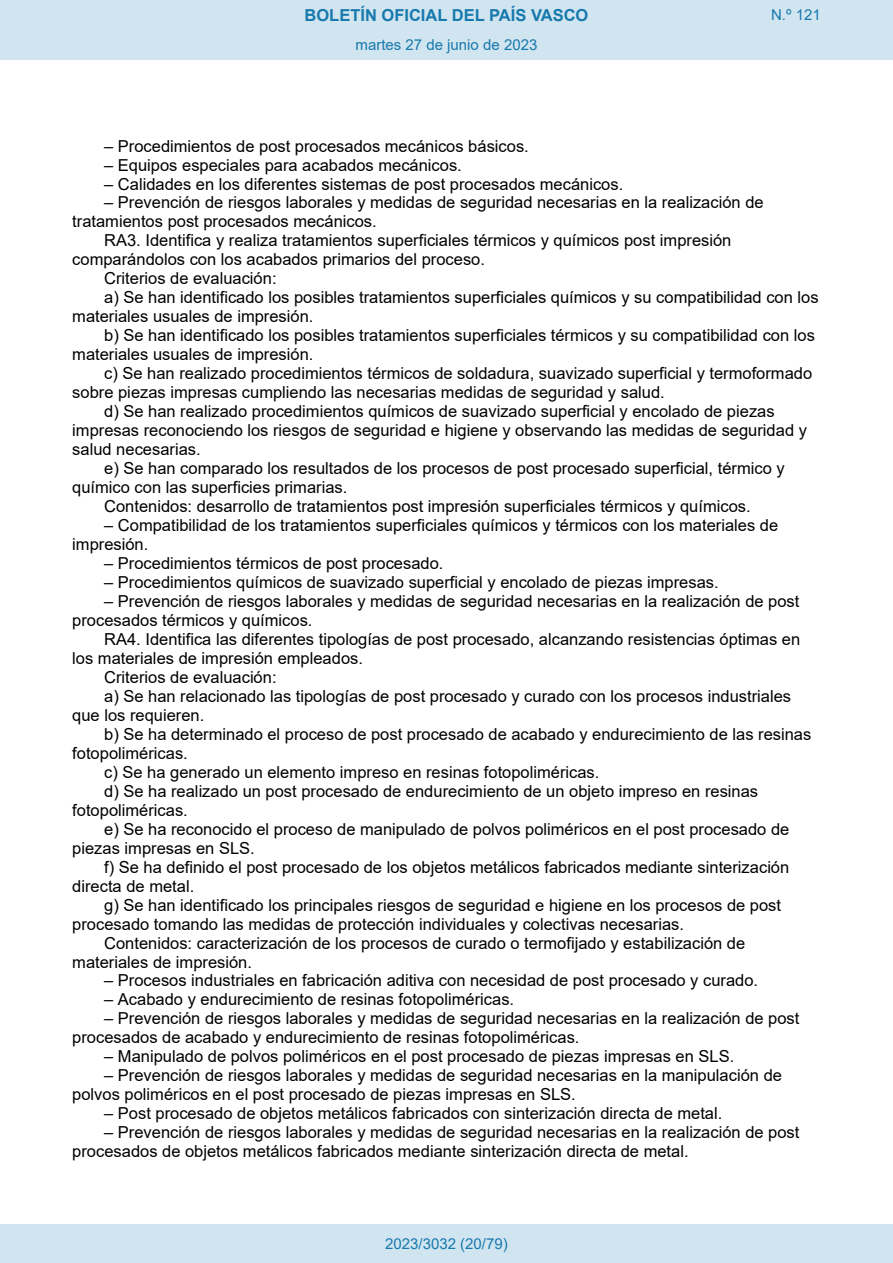
<style>
.page{position:relative;width:893px;height:1263px;background:#fff}
.page>*{position:absolute;margin:0;border:0;box-sizing:border-box;transform-origin:0 0}
.t1{font:16.5px/18.9px "Arial";color:#000}
.t2{font:700 16.5px "Arial";color:#1879ad}
.Paginacion_Centro{font:15px "Arial";color:#1879ad}
</style>
<div class="page">
<div style="left:0;top:0;width:893px;height:60px;background:#d0e5f0"></div>
<div style="left:0;top:1225px;width:893px;height:38px;background:#d0e5f0"></div>
<p class="t2" style="left:305px;top:3px;width:285px">BOLETÍN OFICIAL DEL PAÍS VASCO</p>
<p class="Paginacion_Centro" style="left:771px;top:5px;width:51px">N.º 121</p>
<p class="Paginacion_Centro" style="left:356px;top:35px;width:183px">martes 27 de junio de 2023</p>
<p class="t1" style="left:104px;top:136px;width:426px">– Procedimientos de post procesados mecánicos básicos.</p>
<p class="t1" style="left:104px;top:155px;width:359px">– Equipos especiales para acabados mecánicos.</p>
<p class="t1" style="left:104px;top:174px;width:521px">– Calidades en los diferentes sistemas de post procesados mecánicos.</p>
<p class="t1" style="left:104px;top:193px;width:661px">– Prevención de riesgos laborales y medidas de seguridad necesarias en la realización de</p>
<p class="t1" style="left:72px;top:212px;width:306px">tratamientos post procesados mecánicos.</p>
<p class="t1" style="left:104px;top:231px;width:629px">RA3. Identifica y realiza tratamientos superficiales térmicos y químicos post impresión</p>
<p class="t1" style="left:72px;top:250px;width:414px">comparándolos con los acabados primarios del proceso.</p>
<p class="t1" style="left:104px;top:269px;width:174px">Criterios de evaluación:</p>
<p class="t1" style="left:104px;top:288px;width:716px">a) Se han identificado los posibles tratamientos superficiales químicos y su compatibilidad con los</p>
<p class="t1" style="left:72px;top:307px;width:243px">materiales usuales de impresión.</p>
<p class="t1" style="left:104px;top:326px;width:712px">b) Se han identificado los posibles tratamientos superficiales térmicos y su compatibilidad con los</p>
<p class="t1" style="left:72px;top:345px;width:243px">materiales usuales de impresión.</p>
<p class="t1" style="left:104px;top:364px;width:709px">c) Se han realizado procedimientos térmicos de soldadura, suavizado superficial y termoformado</p>
<p class="t1" style="left:72px;top:383px;width:594px">sobre piezas impresas cumpliendo las necesarias medidas de seguridad y salud.</p>
<p class="t1" style="left:104px;top:402px;width:672px">d) Se han realizado procedimientos químicos de suavizado superficial y encolado de piezas</p>
<p class="t1" style="left:72px;top:421px;width:736px">impresas reconociendo los riesgos de seguridad e higiene y observando las medidas de seguridad y</p>
<p class="t1" style="left:72px;top:440px;width:130px">salud necesarias.</p>
<p class="t1" style="left:104px;top:459px;width:682px">e) Se han comparado los resultados de los procesos de post procesado superficial, térmico y</p>
<p class="t1" style="left:72px;top:478px;width:277px">químico con las superficies primarias.</p>
<p class="t1" style="left:104px;top:497px;width:648px">Contenidos: desarrollo de tratamientos post impresión superficiales térmicos y químicos.</p>
<p class="t1" style="left:72px;top:516px;width:707px;text-indent:32px">– Compatibilidad de los tratamientos superficiales químicos y térmicos con los materiales de impresión.</p>
<p class="t1" style="left:104px;top:554px;width:341px">– Procedimientos térmicos de post procesado.</p>
<p class="t1" style="left:104px;top:573px;width:616px">– Procedimientos químicos de suavizado superficial y encolado de piezas impresas.</p>
<p class="t1" style="left:104px;top:592px;width:697px">– Prevención de riesgos laborales y medidas de seguridad necesarias en la realización de post</p>
<p class="t1" style="left:72px;top:611px;width:242px">procesados térmicos y químicos.</p>
<p class="t1" style="left:104px;top:629px;width:698px">RA4. Identifica las diferentes tipologías de post procesado, alcanzando resistencias óptimas en</p>
<p class="t1" style="left:72px;top:648px;width:292px">los materiales de impresión empleados.</p>
<p class="t1" style="left:104px;top:667px;width:174px">Criterios de evaluación:</p>
<p class="t1" style="left:104px;top:686px;width:688px">a) Se han relacionado las tipologías de post procesado y curado con los procesos industriales</p>
<p class="t1" style="left:72px;top:705px;width:134px">que los requieren.</p>
<p class="t1" style="left:104px;top:724px;width:709px">b) Se ha determinado el proceso de post procesado de acabado y endurecimiento de las resinas</p>
<p class="t1" style="left:72px;top:743px;width:117px">fotopoliméricas.</p>
<p class="t1" style="left:104px;top:762px;width:497px">c) Se ha generado un elemento impreso en resinas fotopoliméricas.</p>
<p class="t1" style="left:104px;top:781px;width:655px">d) Se ha realizado un post procesado de endurecimiento de un objeto impreso en resinas</p>
<p class="t1" style="left:72px;top:800px;width:117px">fotopoliméricas.</p>
<p class="t1" style="left:104px;top:819px;width:687px">e) Se ha reconocido el proceso de manipulado de polvos poliméricos en el post procesado de</p>
<p class="t1" style="left:72px;top:838px;width:184px">piezas impresas en SLS.</p>
<p class="t1" style="left:104px;top:857px;width:687px">f) Se ha definido el post procesado de los objetos metálicos fabricados mediante sinterización</p>
<p class="t1" style="left:72px;top:876px;width:123px">directa de metal.</p>
<p class="t1" style="left:104px;top:895px;width:678px">g) Se han identificado los principales riesgos de seguridad e higiene en los procesos de post</p>
<p class="t1" style="left:72px;top:914px;width:613px">procesado tomando las medidas de protección individuales y colectivas necesarias.</p>
<p class="t1" style="left:104px;top:933px;width:643px">Contenidos: caracterización de los procesos de curado o termofijado y estabilización de</p>
<p class="t1" style="left:72px;top:952px;width:181px">materiales de impresión.</p>
<p class="t1" style="left:104px;top:971px;width:655px">– Procesos industriales en fabricación aditiva con necesidad de post procesado y curado.</p>
<p class="t1" style="left:104px;top:990px;width:411px">– Acabado y endurecimiento de resinas fotopoliméricas.</p>
<p class="t1" style="left:72px;top:1009px;width:729px;text-indent:32px">– Prevención de riesgos laborales y medidas de seguridad necesarias en la realización de post procesados de acabado y endurecimiento de resinas fotopoliméricas.</p>
<p class="t1" style="left:104px;top:1047px;width:632px">– Manipulado de polvos poliméricos en el post procesado de piezas impresas en SLS.</p>
<p class="t1" style="left:72px;top:1066px;width:711px;text-indent:32px">– Prevención de riesgos laborales y medidas de seguridad necesarias en la manipulación de polvos poliméricos en el post procesado de piezas impresas en SLS.</p>
<p class="t1" style="left:104px;top:1104px;width:620px">– Post procesado de objetos metálicos fabricados con sinterización directa de metal.</p>
<p class="t1" style="left:72px;top:1123px;width:729px;text-indent:32px">– Prevención de riesgos laborales y medidas de seguridad necesarias en la realización de post procesados de objetos metálicos fabricados mediante sinterización directa de metal.</p>
<p class="Paginacion_Centro" style="left:385px;top:1234px;width:124px">2023/3032 (20/79)</p>
</div>
